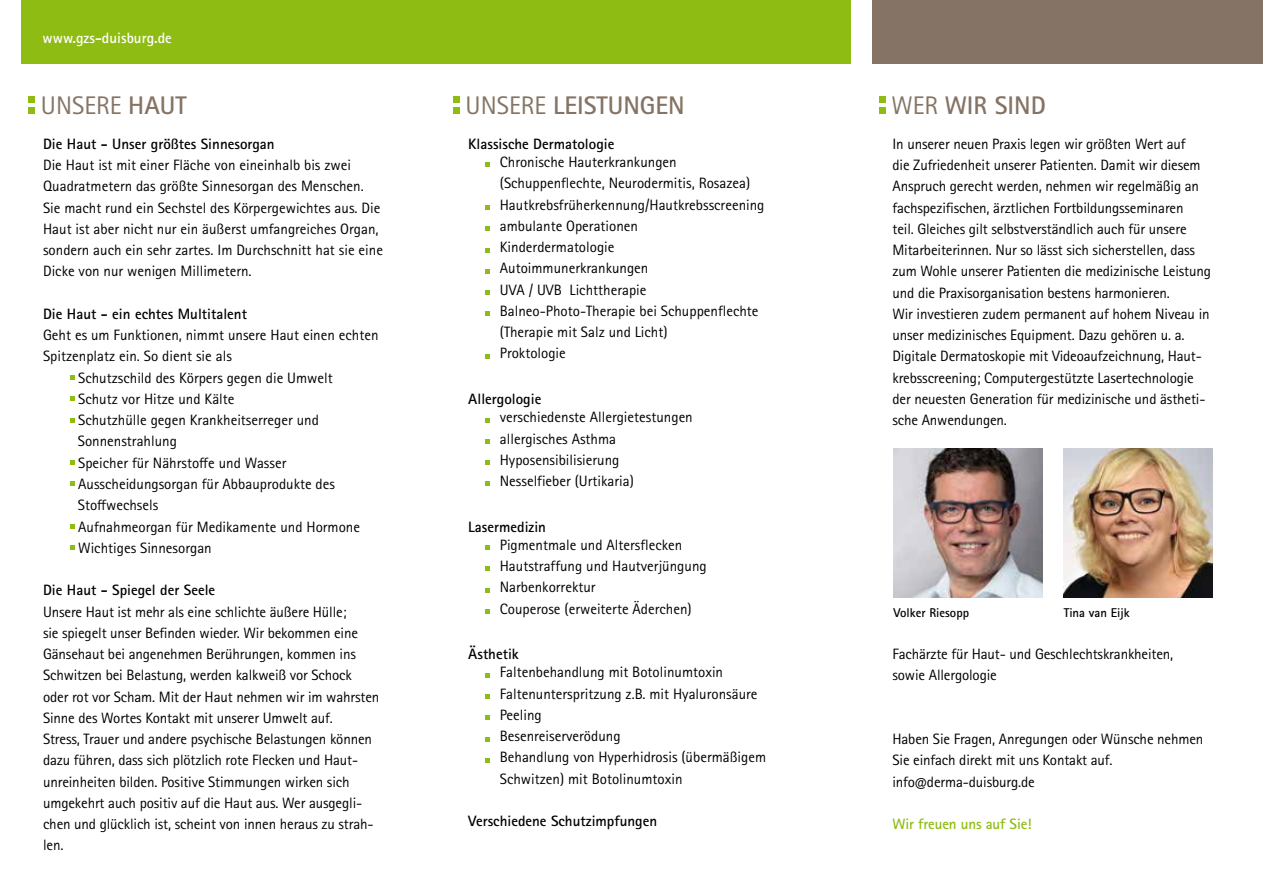
<style>
.page{position:relative;width:1263px;height:893px;background:#fff}
.page>*{position:absolute;margin:0;border:0;box-sizing:border-box;transform-origin:0 0}
.t1{font:700 25.5px "Rotis Sans Serif Pro";color:#857465}
.t2{font:25.5px "Rotis Sans Serif Pro";color:#857465}
.t3{font:15px/21.3px "Rotis Sans Serif Pro";letter-spacing:-.01em;color:#000}
.t4{font:700 15px "Rotis Sans Serif Pro";color:#000}
.t5{font:700 15px "Rotis Sans Serif Pro";color:#fff}
.t6{font:700 15px "Rotis Sans Serif Pro";letter-spacing:-.01em;color:#8fbc13}
.t7{font:700 12.75px "Rotis Sans Serif Pro";color:#000}
.s1{font-weight:700}
.s2{font-weight:400}
</style>
<div class="page">
<div style="left:21px;top:0;width:829px;height:64px;background:#8fbc13"></div>
<div style="left:872px;top:0;width:391px;height:64px;background:#857465"></div>
<div style="left:28px;top:96px;width:7px;height:7px;background:#8fbc13"></div>
<div style="left:28px;top:107px;width:7px;height:7px;background:#8fbc13"></div>
<div style="left:453px;top:96px;width:7px;height:7px;background:#8fbc13"></div>
<div style="left:453px;top:107px;width:7px;height:7px;background:#8fbc13"></div>
<div style="left:879px;top:96px;width:6px;height:7px;background:#8fbc13"></div>
<div style="left:879px;top:107px;width:6px;height:7px;background:#8fbc13"></div>
<svg style="left:70px;top:375px;width:4px;height:5px"></svg>
<svg style="left:70px;top:397px;width:4px;height:4px"></svg>
<svg style="left:70px;top:418px;width:4px;height:4px"></svg>
<svg style="left:70px;top:460px;width:4px;height:5px"></svg>
<svg style="left:70px;top:482px;width:4px;height:4px"></svg>
<svg style="left:70px;top:524px;width:4px;height:4px"></svg>
<svg style="left:70px;top:546px;width:4px;height:4px"></svg>
<svg style="left:485px;top:163px;width:5px;height:4px"></svg>
<svg style="left:485px;top:205px;width:5px;height:5px"></svg>
<svg style="left:485px;top:227px;width:5px;height:4px"></svg>
<svg style="left:485px;top:248px;width:5px;height:4px"></svg>
<svg style="left:485px;top:269px;width:5px;height:4px"></svg>
<svg style="left:485px;top:290px;width:5px;height:5px"></svg>
<svg style="left:485px;top:312px;width:5px;height:4px"></svg>
<svg style="left:485px;top:354px;width:5px;height:4px"></svg>
<svg style="left:485px;top:418px;width:5px;height:4px"></svg>
<svg style="left:485px;top:439px;width:5px;height:4px"></svg>
<svg style="left:485px;top:460px;width:5px;height:5px"></svg>
<svg style="left:485px;top:482px;width:5px;height:4px"></svg>
<svg style="left:485px;top:546px;width:5px;height:4px"></svg>
<svg style="left:485px;top:567px;width:5px;height:4px"></svg>
<svg style="left:485px;top:588px;width:5px;height:4px"></svg>
<svg style="left:485px;top:609px;width:5px;height:5px"></svg>
<svg style="left:485px;top:673px;width:5px;height:4px"></svg>
<svg style="left:485px;top:694px;width:5px;height:5px"></svg>
<svg style="left:485px;top:716px;width:5px;height:4px"></svg>
<svg style="left:485px;top:737px;width:5px;height:4px"></svg>
<svg style="left:485px;top:758px;width:5px;height:4px"></svg>
<img style="left:893px;top:449px;width:149px;height:149px">
<img style="left:1064px;top:449px;width:148px;height:149px">
<p class="t5" style="left:43px;top:28px;width:131px">www.gzs-duisburg.de</p>
<h1 class="t2" style="left:41px;top:90px;width:147px">UNSERE <span class="s1">HAUT</span></h1>
<h1 class="t1" style="left:466px;top:89px;width:221px"><span class="s2">UNSERE</span> LEISTUNGEN</h1>
<h1 class="t1" style="left:891px;top:89px;width:156px"><span class="s2">WER</span> WIR SIND</h1>
<p class="t4" style="left:43px;top:134px;width:233px">Die Haut - Unser größtes Sinnesorgan</p>
<p class="t3" style="left:43px;top:154px;width:341px">Die Haut ist mit einer Fläche von eineinhalb bis zwei Quadratmetern das größte Sinnesorgan des Menschen.<br>Sie macht rund ein Sechstel des Körpergewichtes aus. Die Haut ist aber nicht nur ein äußerst umfangreiches Organ, sondern auch ein sehr zartes. Im Durchschnitt hat sie eine Dicke von nur wenigen Millimetern.</p>
<p class="t4" style="left:43px;top:304px;width:205px">Die Haut - ein echtes Multitalent</p>
<p class="t3" style="left:43px;top:325px;width:337px">Geht es um Funktionen, nimmt unsere Haut einen echten</p>
<p class="t3" style="left:43px;top:346px;width:190px">Spitzenplatz ein. So dient sie als</p>
<p class="t3" style="left:78px;top:367px;width:256px">Schutzschild des Körpers gegen die Umwelt</p>
<p class="t3" style="left:78px;top:388px;width:158px">Schutz vor Hitze und Kälte</p>
<p class="t3" style="left:78px;top:410px;width:242px">Schutzhülle gegen Krankheitserreger und</p>
<p class="t3" style="left:78px;top:431px;width:101px">Sonnenstrahlung</p>
<p class="t3" style="left:78px;top:452px;width:210px">Speicher für Nährstoffe und Wasser</p>
<p class="t3" style="left:78px;top:473px;width:258px">Ausscheidungsorgan für Abbauprodukte des</p>
<p class="t3" style="left:78px;top:495px;width:82px">Stoffwechsels</p>
<p class="t3" style="left:78px;top:516px;width:283px">Aufnahmeorgan für Medikamente und Hormone</p>
<p class="t3" style="left:78px;top:537px;width:135px">Wichtiges Sinnesorgan</p>
<p class="t4" style="left:43px;top:581px;width:174px">Die Haut - Spiegel der Seele</p>
<p class="t3" style="left:43px;top:601px;width:338px">Unsere Haut ist mehr als eine schlichte äußere Hülle;<br>sie spiegelt unser Befinden wieder. Wir bekommen eine Gänsehaut bei angenehmen Berührungen, kommen ins Schwitzen bei Belastung, werden kalkweiß vor Schock oder rot vor Scham. Mit der Haut nehmen wir im wahrsten Sinne des Wortes Kontakt mit unserer Umwelt auf.<br>Stress, Trauer und andere psychische Belastungen können dazu führen, dass sich plötzlich rote Flecken und Haut&shy;unreinheiten bilden. Positive Stimmungen wirken sich umgekehrt auch positiv auf die Haut aus. Wer ausgegli&shy;chen und glücklich ist, scheint von innen heraus zu strah&shy;len.</p>
<p class="t3" style="left:892px;top:133px;width:320px">In unserer neuen Praxis legen wir größten Wert auf<br>die Zufriedenheit unserer Patienten. Damit wir diesem Anspruch gerecht werden, nehmen wir regelmäßig an fachspezifischen, ärztlichen Fortbildungsseminaren<br>teil. Gleiches gilt selbstverständlich auch für unsere Mitarbeiterinnen. Nur so lässt sich sicherstellen, dass zum Wohle unserer Patienten die medizinische Leistung und die Praxisorganisation bestens harmonieren.<br>Wir investieren zudem permanent auf hohem Niveau in unser medizinisches Equipment. Dazu gehören u. a.<br>Digitale Dermatoskopie mit Videoaufzeichnung, Haut&shy;krebsscreening; Computergestützte Lasertechnologie der neuesten Generation für medizinische und ästheti&shy;sche Anwendungen.</p>
<p class="t4" style="left:468px;top:134px;width:148px">Klassische Dermatologie</p>
<p class="t3" style="left:500px;top:151px;width:266px">Chronische Hauterkrankungen (Schuppenflechte, Neurodermitis, Rosazea)<br>Hautkrebsfrüherkennung/Hautkrebsscreening ambulante Operationen<br>Kinderdermatologie<br>Autoimmunerkrankungen<br>UVA / UVB Lichttherapie<br>Balneo-Photo-Therapie bei Schuppenflechte (Therapie mit Salz und Licht)<br>Proktologie</p>
<p class="t4" style="left:468px;top:389px;width:75px">Allergologie</p>
<p class="t3" style="left:500px;top:407px;width:194px">verschiedenste Allergietestungen allergisches Asthma<br>Hyposensibilisierung<br>Nesselfieber (Urtikaria)</p>
<p class="t4" style="left:468px;top:517px;width:79px">Lasermedizin</p>
<p class="t3" style="left:500px;top:534px;width:208px">Pigmentmale und Altersflecken<br>Hautstraffung und Hautverjüngung<br>Narbenkorrektur<br>Couperose (erweiterte Äderchen)</p>
<p class="t4" style="left:468px;top:644px;width:52px">Ästhetik</p>
<p class="t3" style="left:500px;top:662px;width:268px">Faltenbehandlung mit Botolinumtoxin<br>Faltenunterspritzung z.B. mit Hyaluronsäure<br>Peeling<br>Besenreiserverödung<br>Behandlung von Hyperhidrosis (übermäßigem<br>Schwitzen) mit Botolinumtoxin</p>
<p class="t4" style="left:468px;top:812px;width:190px">Verschiedene Schutzimpfungen</p>
<p class="t7" style="left:893px;top:604px;width:77px">Volker Riesopp</p>
<p class="t7" style="left:1064px;top:604px;width:68px">Tina van Eijk</p>
<p class="t3" style="left:892px;top:643px;width:282px">Fachärzte für Haut- und Geschlechtskrankheiten, sowie Allergologie</p>
<p class="t3" style="left:892px;top:728px;width:312px">Haben Sie Fragen, Anregungen oder Wünsche nehmen<br>Sie einfach direkt mit uns Kontakt auf. info@derma-duisburg.de</p>
<p class="t6" style="left:892px;top:815px;width:141px">Wir freuen uns auf Sie!</p>
</div>
